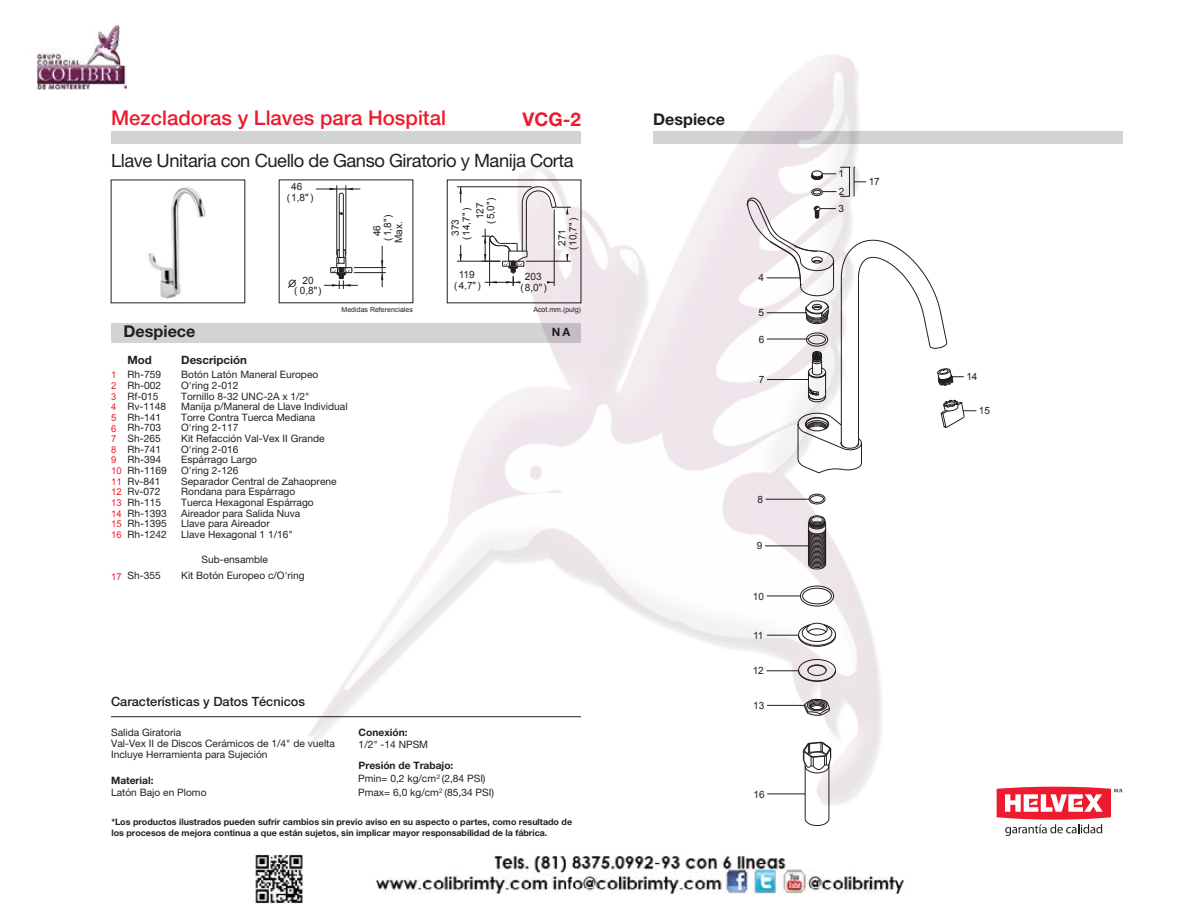
<style>
.page{position:relative;width:1188px;height:918px;background:#fff}
.page>*{position:absolute;margin:0;border:0;box-sizing:border-box;transform-origin:0 0}
.t1{font:500 20.4px "Helvetica Neue";color:#ed1b2d}
.t2{font:700 18.9px "Helvetica Neue";color:#ed1b2d}
.t3{font:18.3px "Helvetica Neue";letter-spacing:-.025em;color:#231f20}
.t4{font:700 16.2px "Helvetica Neue";color:#231f20}
.t5{font:500 12.75px "Helvetica Neue";color:#231f20}
.t6{font:700 11.55px "Helvetica Neue";color:#231f20}
.t7{font:10.2px/10.6px "Helvetica Neue";color:#231f20}
.t8{font:700 10.2px "Helvetica Neue";color:#231f20}
.t9{font:10.05px/10.8px "Arial";color:#231f20}
.t10{font:9.45px/10.6px "Arial";color:#ed1b2d}
.t11{font:700 9px/10.6px "Helvetica Neue";color:#231f20}
.t12{font:7.05px "Arial";color:#231f20}
.t13{font:6.45px "Helvetica Neue";color:#231f20}
</style>
<div class="page">
<img style="left:767px;top:55px;width:91px;height:47px">
<img style="left:255px;top:854px;width:650px;height:50px">
<img style="left:37px;top:25px;width:89px;height:65px">
<img style="left:148px;top:187px;width:58px;height:112px">
<div style="left:111px;top:323px;width:470px;height:20px;background:#d1d3d4"></div>
<div style="left:111px;top:131px;width:470px;height:13px;background:#d1d3d4"></div>
<svg style="left:653px;top:131px;width:470px;height:13px;background:#cecfd0"></svg>
<hr style="left:111px;top:716px;width:470px;height:1px;background:#231f20">
<svg style="left:997px;top:787px;width:126px;height:49px"></svg>
<svg style="left:287px;top:279px;width:9px;height:9px"></svg>
<hr style="left:767px;top:705px;width:38px;height:1px;background:#231f20">
<hr style="left:765px;top:546px;width:45px;height:1px;background:#231f20">
<hr style="left:767px;top:596px;width:33px;height:1px;background:#231f20">
<hr style="left:767px;top:794px;width:38px;height:1px;background:#231f20">
<hr style="left:767px;top:671px;width:32px;height:1px;background:#231f20">
<hr style="left:767px;top:635px;width:32px;height:1px;background:#231f20">
<hr style="left:766px;top:499px;width:43px;height:1px;background:#231f20">
<div style="left:810px;top:516px;width:14px;height:8px;border:1px solid #231f20;border-radius:50%"></div>
<svg style="left:808px;top:517px;width:18px;height:53px"></svg>
<svg style="left:804px;top:699px;width:26px;height:17px"></svg>
<div style="left:810px;top:702px;width:14px;height:8px;border:1px solid #231f20;border-radius:50%"></div>
<svg style="left:803px;top:742px;width:28px;height:84px"></svg>
<svg style="left:800px;top:586px;width:34px;height:20px"></svg>
<svg style="left:809px;top:494px;width:16px;height:10px"></svg>
<div style="left:807px;top:623px;width:20px;height:12px;border:1px solid #231f20;border-radius:50%"></div>
<svg style="left:798px;top:624px;width:38px;height:23px"></svg>
<div style="left:798px;top:659px;width:38px;height:22px;border:1px solid #231f20;border-radius:50%"></div>
<svg style="left:798px;top:665px;width:38px;height:17px"></svg>
<svg style="left:747px;top:167px;width:229px;height:306px"></svg>
<hr style="left:526px;top:203px;width:1px;height:48px;background:#231f20">
<hr style="left:522px;top:203px;width:1px;height:48px;background:#231f20">
<hr style="left:343px;top:214px;width:1px;height:43px;background:#231f20">
<hr style="left:339px;top:214px;width:1px;height:43px;background:#231f20">
<svg style="left:330px;top:188px;width:23px;height:27px"></svg>
<hr style="left:346px;top:185px;width:1px;height:70px;background:#231f20">
<hr style="left:337px;top:185px;width:1px;height:70px;background:#231f20">
<hr style="left:316px;top:189px;width:44px;height:1px;background:#231f20">
<hr style="left:526px;top:261px;width:45px;height:1px;background:#231f20">
<svg style="left:566px;top:254px;width:3px;height:7px"></svg>
<svg style="left:522px;top:186px;width:49px;height:28px"></svg>
<hr style="left:554px;top:209px;width:1px;height:77px;background:#231f20">
<svg style="left:547px;top:281px;width:7px;height:3px"></svg>
<hr style="left:485px;top:229px;width:1px;height:32px;background:#231f20">
<hr style="left:457px;top:261px;width:43px;height:1px;background:#231f20">
<hr style="left:457px;top:186px;width:75px;height:1px;background:#231f20">
<svg style="left:459px;top:245px;width:3px;height:16px"></svg>
<svg style="left:459px;top:187px;width:3px;height:16px"></svg>
<svg style="left:381px;top:260px;width:1px;height:20px"></svg>
<hr style="left:354px;top:267px;width:32px;height:1px;background:#231f20">
<hr style="left:354px;top:272px;width:32px;height:1px;background:#231f20">
<hr style="left:382px;top:246px;width:1px;height:41px;background:#231f20">
<svg style="left:330px;top:250px;width:23px;height:39px"></svg>
<hr style="left:324px;top:285px;width:34px;height:1px;background:#231f20">
<svg style="left:482px;top:236px;width:46px;height:50px"></svg>
<h1 class="t1" style="left:111px;top:106px;width:336px">Mezcladoras y Llaves para Hospital</h1>
<h2 class="t2" style="left:523px;top:107px;width:60px">VCG-2</h2>
<h3 class="t3" style="left:111px;top:149px;width:464px">Llave Unitaria con Cuello de Ganso Giratorio y Manija Corta</h3>
<p class="t9" style="left:287px;top:181px;width:28px;text-indent:4px">46 (1,8")</p>
<p class="t9" style="left:294px;top:275px;width:29px;text-align:center">20<br>( 0,8")</p>
<p class="t9" style="left:289px;top:278px;width:9px">O</p>
<p class="t9" style="left:371px;top:243px;width:31px;text-indent:7px;rotate:-90deg">46 (1,8")<br>Max.</p>
<p class="t9" style="left:474px;top:224px;width:28px;text-align:center;rotate:-90deg">127 (5,0")</p>
<p class="t9" style="left:450px;top:240px;width:34px;text-indent:4px;rotate:-90deg">373 (14,7")</p>
<p class="t9" style="left:454px;top:269px;width:28px;text-align:center">119 (4,7")</p>
<p class="t9" style="left:520px;top:272px;width:28px;text-align:center">203 (8,0")</p>
<p class="t9" style="left:557px;top:250px;width:34px;text-indent:4px;rotate:-90deg">271 (10,7")</p>
<p class="t12" style="left:342px;top:304px;width:73px">Medidas Referenciales</p>
<p class="t12" style="left:533px;top:304px;width:49px">Acot.mm.(pulg)</p>
<h3 class="t4" style="left:124px;top:321px;width:73px">Despiece</h3>
<p class="t6" style="left:127px;top:352px;width:26px">Mod</p>
<p class="t6" style="left:181px;top:352px;width:67px">Descripción</p>
<p class="t7" style="left:127px;top:369px;width:35px">Rh-759</p>
<p class="t7" style="left:181px;top:369px;width:139px">Botón Latón Maneral Europeo</p>
<p class="t7" style="left:127px;top:380px;width:35px">Rh-002</p>
<p class="t7" style="left:181px;top:380px;width:59px">O'ring 2-012</p>
<p class="t7" style="left:127px;top:390px;width:32px">Rf-015</p>
<p class="t7" style="left:181px;top:390px;width:130px">Tornillo 8-32 UNC-2A x 1/2"</p>
<p class="t7" style="left:127px;top:401px;width:40px">Rv-1148</p>
<p class="t7" style="left:181px;top:401px;width:168px">Manija p/Maneral de Llave Individual</p>
<p class="t7" style="left:127px;top:412px;width:35px">Rh-141</p>
<p class="t7" style="left:181px;top:412px;width:136px">Torre Contra Tuerca Mediana</p>
<p class="t7" style="left:127px;top:422px;width:35px">Rh-703</p>
<p class="t7" style="left:181px;top:422px;width:59px">O'ring 2-117</p>
<p class="t7" style="left:127px;top:433px;width:35px">Sh-265</p>
<p class="t7" style="left:181px;top:433px;width:145px">Kit Refacción Val-Vex II Grande</p>
<p class="t7" style="left:127px;top:444px;width:35px">Rh-741</p>
<p class="t7" style="left:181px;top:444px;width:59px">O'ring 2-016</p>
<p class="t7" style="left:127px;top:454px;width:35px">Rh-394</p>
<p class="t7" style="left:181px;top:454px;width:77px">Espárrago Largo</p>
<p class="t7" style="left:127px;top:465px;width:41px">Rh-1169</p>
<p class="t7" style="left:181px;top:465px;width:59px">O'ring 2-126</p>
<p class="t7" style="left:127px;top:476px;width:35px">Rv-841</p>
<p class="t7" style="left:181px;top:476px;width:157px">Separador Central de Zahaoprene</p>
<p class="t7" style="left:127px;top:486px;width:35px">Rv-072</p>
<p class="t7" style="left:181px;top:486px;width:116px">Rondana para Espárrago</p>
<p class="t7" style="left:127px;top:497px;width:35px">Rh-115</p>
<p class="t7" style="left:181px;top:497px;width:134px">Tuerca Hexagonal Espárrago</p>
<p class="t7" style="left:127px;top:507px;width:41px">Rh-1393</p>
<p class="t7" style="left:181px;top:507px;width:121px">Aireador para Salida Nuva</p>
<p class="t7" style="left:127px;top:518px;width:41px">Rh-1395</p>
<p class="t7" style="left:181px;top:518px;width:90px">Llave para Aireador</p>
<p class="t7" style="left:127px;top:529px;width:41px">Rh-1242</p>
<p class="t7" style="left:181px;top:529px;width:113px">Llave Hexagonal 1 1/16"</p>
<p class="t7" style="left:202px;top:554px;width:68px">Sub-ensamble</p>
<p class="t7" style="left:127px;top:570px;width:35px">Sh-355</p>
<p class="t7" style="left:181px;top:570px;width:125px">Kit Botón Europeo c/O'ring</p>
<p class="t10" style="left:111px;top:370px;width:12px">1<br>2<br>3<br>4<br>5<br>6<br>7<br>8<br>9<br>10<br>11<br>12<br>13<br>14<br>15<br>16</p>
<p class="t10" style="left:111px;top:571px;width:12px">17</p>
<p class="t5" style="left:111px;top:694px;width:195px">Características y Datos Técnicos</p>
<p class="t7" style="left:111px;top:727px;width:225px">Salida Giratoria<br>Val-Vex II de Discos Cerámicos de 1/4" de vuelta<br>Incluye Herramienta para Sujeción</p>
<p class="t8" style="left:111px;top:774px;width:44px">Material:</p>
<p class="t7" style="left:111px;top:787px;width:97px">Latón Bajo en Plomo</p>
<p class="t8" style="left:359px;top:726px;width:50px">Conexión:</p>
<p class="t7" style="left:359px;top:739px;width:71px">1/2" -14 NPSM</p>
<p class="t8" style="left:359px;top:759px;width:96px">Presión de Trabajo:</p>
<p class="t13" style="left:437px;top:773px;width:5px">2</p>
<p class="t7" style="left:358px;top:787px;width:137px">Pmax= 6,0 kg/cm (85,34 PSI)</p>
<p class="t7" style="left:358px;top:773px;width:129px">Pmin= 0,2 kg/cm (2,84 PSI)</p>
<p class="t13" style="left:439px;top:786px;width:5px">2</p>
<p class="t6" style="left:552px;top:325px;width:20px">NA</p>
<p class="t11" style="left:111px;top:816px;width:462px">*Los productos ilustrados pueden sufrir cambios sin previo aviso en su aspecto o partes, como resultado de los procesos de mejora continua a que están sujetos, sin implicar mayor responsabilidad de la fábrica.</p>
<h3 class="t4" style="left:653px;top:109px;width:73px">Despiece</h3>
<p class="t9" style="left:758px;top:272px;width:7px">4</p>
<p class="t9" style="left:758px;top:307px;width:7px">5</p>
<p class="t9" style="left:759px;top:334px;width:7px">6</p>
<p class="t9" style="left:759px;top:374px;width:7px">7</p>
<p class="t9" style="left:757px;top:494px;width:7px">8</p>
<p class="t9" style="left:757px;top:540px;width:7px">9</p>
<p class="t9" style="left:753px;top:591px;width:13px">10</p>
<p class="t9" style="left:753px;top:630px;width:12px">11</p>
<p class="t9" style="left:753px;top:665px;width:13px">12</p>
<p class="t9" style="left:753px;top:700px;width:13px">13</p>
<p class="t9" style="left:753px;top:789px;width:13px">16</p>
<p class="t9" style="left:839px;top:168px;width:7px">1</p>
<p class="t9" style="left:838px;top:203px;width:7px">3</p>
<p class="t9" style="left:839px;top:186px;width:7px">2</p>
<p class="t9" style="left:869px;top:176px;width:13px">17</p>
<p class="t9" style="left:966px;top:371px;width:13px">14</p>
<p class="t9" style="left:979px;top:405px;width:13px">15</p>
</div>
